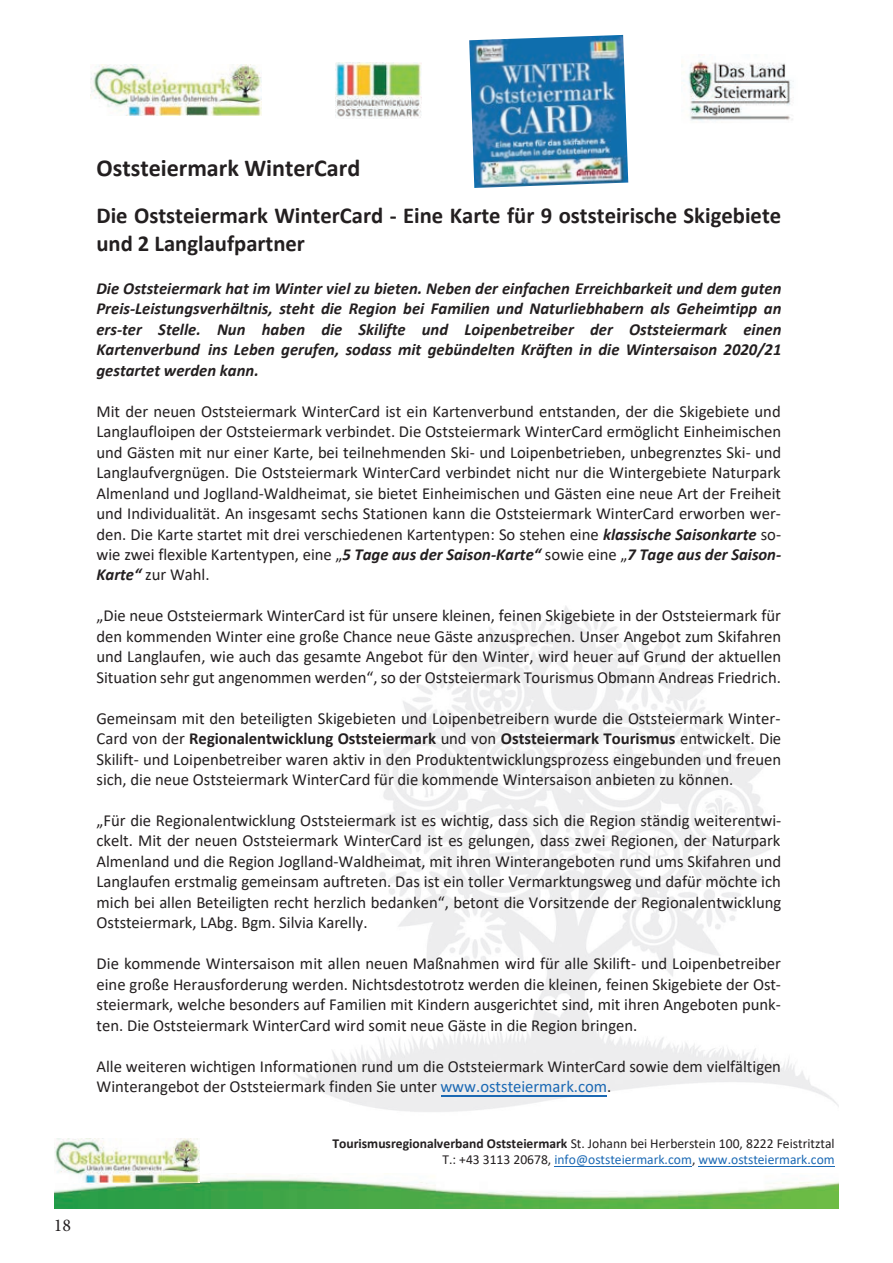
<style>
.page{position:relative;width:893px;height:1263px;background:#fff}
.page>*{position:absolute;margin:0;border:0;box-sizing:border-box;transform-origin:0 0}
.t1{font:700 24.3px "Calibri";color:#231f20}
.t2{font:700 22.8px/27.8px "Calibri";color:#231f20}
.t3{font:18px "Minion Pro";color:#231f20}
.t4{font:16.8px/20.5px "Calibri";color:#231f20;text-align:justify}
.t5{font:italic 700 16.8px/20.5px "Calibri";color:#231f20;text-align:justify}
.t6{font:13.65px/16.6px "Calibri";color:#231f20;text-align:right}
.s1{font-weight:700;font-style:italic}
.s2{font-weight:700}
.s3{color:#1b69b4}
</style>
<div class="page">
<img style="left:54px;top:1175px;width:785px;height:34px">
<hr style="left:554px;top:1166px;width:138px;height:1px;background:#1b69b4">
<hr style="left:698px;top:1166px;width:137px;height:1px;background:#1b69b4">
<img style="left:90px;top:64px;width:171px;height:51px">
<img style="left:54px;top:1138px;width:145px;height:44px">
<img style="left:290px;top:606px;width:549px;height:506px">
<img style="left:683px;top:61px;width:111px;height:60px">
<img style="left:335px;top:63px;width:86px;height:56px">
<hr style="left:441px;top:1095px;width:166px;height:1px;background:#1b69b4">
<img style="left:469px;top:35px;width:159px;height:153px">
<p class="t3" style="left:54px;top:1213px;width:19px">18</p>
<h1 class="t1" style="left:96px;top:151px;width:265px">Oststeiermark WinterCard</h1>
<h2 class="t2" style="left:96px;top:202px;width:686px">Die Oststeiermark WinterCard - Eine Karte für 9 oststeirische Skigebiete und 2 Langlaufpartner</h2>
<p class="t5" style="left:96px;top:277px;width:686px">Die Oststeiermark hat im Winter viel zu bieten. Neben der einfachen Erreichbarkeit und dem guten Preis-Leistungsverhältnis, steht die Region bei Familien und Naturliebhabern als Geheimtipp an ers-ter Stelle. Nun haben die Skilifte und Loipenbetreiber der Oststeiermark einen Kartenverbund ins Leben gerufen, sodass mit gebündelten Kräften in die Wintersaison 2020/21 gestartet werden kann.</p>
<p class="t4" style="left:96px;top:400px;width:686px">Mit der neuen Oststeiermark WinterCard ist ein Kartenverbund entstanden, der die Skigebiete und Langlaufloipen der Oststeiermark verbindet. Die Oststeiermark WinterCard ermöglicht Einheimischen und Gästen mit nur einer Karte, bei teilnehmenden Ski- und Loipenbetrieben, unbegrenztes Ski- und Langlaufvergnügen. Die Oststeiermark WinterCard verbindet nicht nur die Wintergebiete Naturpark Almenland und Joglland-Waldheimat, sie bietet Einheimischen und Gästen eine neue Art der Freiheit und Individualität. An insgesamt sechs Stationen kann die Oststeiermark WinterCard erworben wer&shy;den. Die Karte startet mit drei verschiedenen Kartentypen: So stehen eine <span class="s1">klassische Saisonkarte</span> so&shy;wie zwei flexible Kartentypen, eine „<span class="s1">5 Tage aus der Saison-Karte“</span> sowie eine „<span class="s1">7 Tage aus der Saison-Karte“</span> zur Wahl.</p>
<p class="t4" style="left:96px;top:605px;width:686px">„Die neue Oststeiermark WinterCard ist für unsere kleinen, feinen Skigebiete in der Oststeiermark für den kommenden Winter eine große Chance neue Gäste anzusprechen. Unser Angebot zum Skifahren und Langlaufen, wie auch das gesamte Angebot für den Winter, wird heuer auf Grund der aktuellen Situation sehr gut angenommen werden“, so der Oststeiermark Tourismus Obmann Andreas Friedrich.</p>
<p class="t4" style="left:96px;top:707px;width:686px">Gemeinsam mit den beteiligten Skigebieten und Loipenbetreibern wurde die Oststeiermark Winter-Card von der <span class="s2">Regionalentwicklung Oststeiermark</span> und von <span class="s2">Oststeiermark Tourismus</span> entwickelt. Die Skilift- und Loipenbetreiber waren aktiv in den Produktentwicklungsprozess eingebunden und freuen sich, die neue Oststeiermark WinterCard für die kommende Wintersaison anbieten zu können.</p>
<p class="t4" style="left:96px;top:810px;width:686px">„Für die Regionalentwicklung Oststeiermark ist es wichtig, dass sich die Region ständig weiterentwi&shy;ckelt. Mit der neuen Oststeiermark WinterCard ist es gelungen, dass zwei Regionen, der Naturpark Almenland und die Region Joglland-Waldheimat, mit ihren Winterangeboten rund ums Skifahren und Langlaufen erstmalig gemeinsam auftreten. Das ist ein toller Vermarktungsweg und dafür möchte ich mich bei allen Beteiligten recht herzlich bedanken“, betont die Vorsitzende der Regionalentwicklung Oststeiermark, LAbg. Bgm. Silvia Karelly.</p>
<p class="t4" style="left:97px;top:953px;width:686px">Die kommende Wintersaison mit allen neuen Maßnahmen wird für alle Skilift- und Loipenbetreiber eine große Herausforderung werden. Nichtsdestotrotz werden die kleinen, feinen Skigebiete der Ost&shy;steiermark, welche besonders auf Familien mit Kindern ausgerichtet sind, mit ihren Angeboten punk&shy;ten. Die Oststeiermark WinterCard wird somit neue Gäste in die Region bringen.</p>
<p class="t4" style="left:97px;top:1055px;width:686px">Alle weiteren wichtigen Informationen rund um die Oststeiermark WinterCard sowie dem vielfältigen<br>Winterangebot der Oststeiermark finden Sie unter <span class="s3">www.oststeiermark.com</span>.</p>
<p class="t6" style="left:333px;top:1134px;width:504px"><span class="s2">Tourismusregionalverband Oststeiermark</span> St. Johann bei Herberstein 100, 8222 Feistritztal<br>T.: +43 3113 20678, <span class="s3">info@oststeiermark.com</span>, <span class="s3">www.oststeiermark.com</span></p>
</div>
